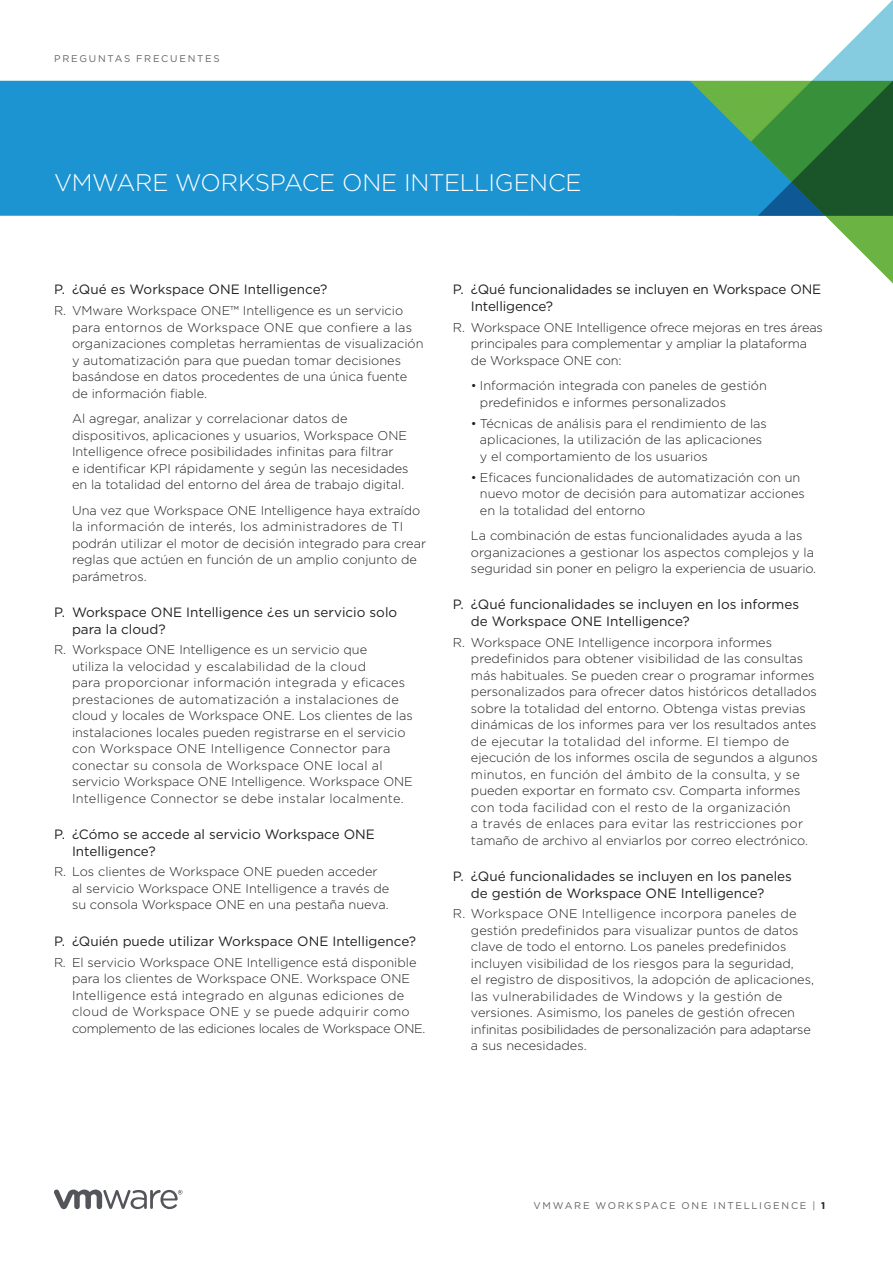
<style>
.page{position:relative;width:893px;height:1263px;background:#fff}
.page>*{position:absolute;margin:0;border:0;box-sizing:border-box;transform-origin:0 0}
._1b__MAIN_SUB_TITLE{font:300 24px "Gotham";letter-spacing:-.015em;color:#fff}
._5a__QUESTION-SUBHEA{font:13.5px/16.5px "Gotham";color:#231f20}
._6a__ANSWER_BODY{font:300 12.75px/16.5px "Gotham";color:#231f20}
.FOLIO-BOTTOM-GRAY{font:9.75px "Gotham";letter-spacing:.18em;color:#636265}
.FOLIO-TOP-GRAY{font:9.75px "Gotham";letter-spacing:.175em;color:#636265}
.s1{font-weight:700;color:#231f20}
</style>
<div class="page">
<svg style="left:54px;top:1189px;width:128px;height:20px"></svg>
<svg style="left:677px;top:0;width:216px;height:81px"></svg>
<div style="left:0;top:81px;width:690px;height:135px;background:#1c94d2"></div>
<svg style="left:690px;top:67px;width:203px;height:217px"></svg>
<p class="FOLIO-TOP-GRAY" style="left:54px;top:52px;width:167px">PREGUNTAS FRECUENTES</p>
<p class="_1b__MAIN_SUB_TITLE" style="left:54px;top:167px;width:529px">VMWARE WORKSPACE ONE INTELLIGENCE</p>
<p class="_5a__QUESTION-SUBHEA" style="left:54px;top:281px;width:275px">P. ¿Qué es Workspace ONE Intelligence?</p>
<p class="_6a__ANSWER_BODY" style="left:72px;top:302px;width:353px;text-indent:-18px">R. VMware Workspace ONE™ Intelligence es un servicio para entornos de Workspace ONE que confiere a las organizaciones completas herramientas de visualización y automatización para que puedan tomar decisiones basándose en datos procedentes de una única fuente de información fiable.</p>
<p class="_6a__ANSWER_BODY" style="left:72px;top:410px;width:338px">Al agregar, analizar y correlacionar datos de dispositivos, aplicaciones y usuarios, Workspace ONE Intelligence ofrece posibilidades infinitas para filtrar<br>e identificar KPI rápidamente y según las necesidades en la totalidad del entorno del área de trabajo digital.</p>
<p class="_6a__ANSWER_BODY" style="left:72px;top:502px;width:356px">Una vez que Workspace ONE Intelligence haya extraído la información de interés, los administradores de TI podrán utilizar el motor de decisión integrado para crear reglas que actúen en función de un amplio conjunto de parámetros.</p>
<p class="_5a__QUESTION-SUBHEA" style="left:72px;top:604px;width:327px;text-indent:-18px">P. Workspace ONE Intelligence ¿es un servicio solo para la cloud?</p>
<p class="_6a__ANSWER_BODY" style="left:72px;top:641px;width:342px;text-indent:-18px">R. Workspace ONE Intelligence es un servicio que<br>utiliza la velocidad y escalabilidad de la cloud<br>para proporcionar información integrada y eficaces prestaciones de automatización a instalaciones de cloud y locales de Workspace ONE. Los clientes de las instalaciones locales pueden registrarse en el servicio con Workspace ONE Intelligence Connector para conectar su consola de Workspace ONE local al servicio Workspace ONE Intelligence. Workspace ONE Intelligence Connector se debe instalar localmente.</p>
<p class="_5a__QUESTION-SUBHEA" style="left:72px;top:826px;width:304px;text-indent:-18px">P. ¿Cómo se accede al servicio Workspace ONE<br>Intelligence?</p>
<p class="_6a__ANSWER_BODY" style="left:72px;top:863px;width:319px;text-indent:-18px">R. Los clientes de Workspace ONE pueden acceder al servicio Workspace ONE Intelligence a través de su consola Workspace ONE en una pestaña nueva.</p>
<p class="_5a__QUESTION-SUBHEA" style="left:54px;top:932px;width:364px">P. ¿Quién puede utilizar Workspace ONE Intelligence?</p>
<p class="_6a__ANSWER_BODY" style="left:72px;top:953px;width:355px;text-indent:-18px">R. El servicio Workspace ONE Intelligence está disponible para los clientes de Workspace ONE. Workspace ONE Intelligence está integrado en algunas ediciones de cloud de Workspace ONE y se puede adquirir como complemento de las ediciones locales de Workspace ONE.</p>
<p class="_5a__QUESTION-SUBHEA" style="left:471px;top:281px;width:352px;text-indent:-18px">P. ¿Qué funcionalidades se incluyen en Workspace ONE<br>Intelligence?</p>
<p class="_6a__ANSWER_BODY" style="left:471px;top:319px;width:353px;text-indent:-18px">R. Workspace ONE Intelligence ofrece mejoras en tres áreas principales para complementar y ampliar la plataforma de Workspace ONE con:</p>
<p class="_6a__ANSWER_BODY" style="left:480px;top:377px;width:288px;text-indent:-9px">• Información integrada con paneles de gestión predefinidos e informes personalizados</p>
<p class="_6a__ANSWER_BODY" style="left:480px;top:415px;width:288px;text-indent:-9px">• Técnicas de análisis para el rendimiento de las aplicaciones, la utilización de las aplicaciones y el comportamiento de los usuarios</p>
<p class="_6a__ANSWER_BODY" style="left:480px;top:469px;width:326px;text-indent:-9px">• Eficaces funcionalidades de automatización con un nuevo motor de decisión para automatizar acciones en la totalidad del entorno</p>
<p class="_6a__ANSWER_BODY" style="left:471px;top:527px;width:347px">La combinación de estas funcionalidades ayuda a las organizaciones a gestionar los aspectos complejos y la seguridad sin poner en peligro la experiencia de usuario.</p>
<p class="_5a__QUESTION-SUBHEA" style="left:471px;top:596px;width:330px;text-indent:-18px">P. ¿Qué funcionalidades se incluyen en los informes de Workspace ONE Intelligence?</p>
<p class="_6a__ANSWER_BODY" style="left:471px;top:634px;width:348px;text-indent:-18px">R. Workspace ONE Intelligence incorpora informes predefinidos para obtener visibilidad de las consultas más habituales. Se pueden crear o programar informes personalizados para ofrecer datos históricos detallados sobre la totalidad del entorno. Obtenga vistas previas dinámicas de los informes para ver los resultados antes de ejecutar la totalidad del informe. El tiempo de ejecución de los informes oscila de segundos a algunos minutos, en función del ámbito de la consulta, y se pueden exportar en formato csv. Comparta informes con toda facilidad con el resto de la organización<br>a través de enlaces para evitar las restricciones por tamaño de archivo al enviarlos por correo electrónico.</p>
<p class="_5a__QUESTION-SUBHEA" style="left:471px;top:868px;width:323px;text-indent:-18px">P. ¿Qué funcionalidades se incluyen en los paneles de gestión de Workspace ONE Intelligence?</p>
<p class="_6a__ANSWER_BODY" style="left:471px;top:905px;width:344px;text-indent:-18px">R. Workspace ONE Intelligence incorpora paneles de gestión predefinidos para visualizar puntos de datos clave de todo el entorno. Los paneles predefinidos incluyen visibilidad de los riesgos para la seguridad,<br>el registro de dispositivos, la adopción de aplicaciones, las vulnerabilidades de Windows y la gestión de versiones. Asimismo, los paneles de gestión ofrecen infinitas posibilidades de personalización para adaptarse a sus necesidades.</p>
<p class="FOLIO-BOTTOM-GRAY" style="left:534px;top:1199px;width:293px">VMWARE WORKSPACE ONE INTELLIGENCE | <span class="s1">1</span></p>
</div>
